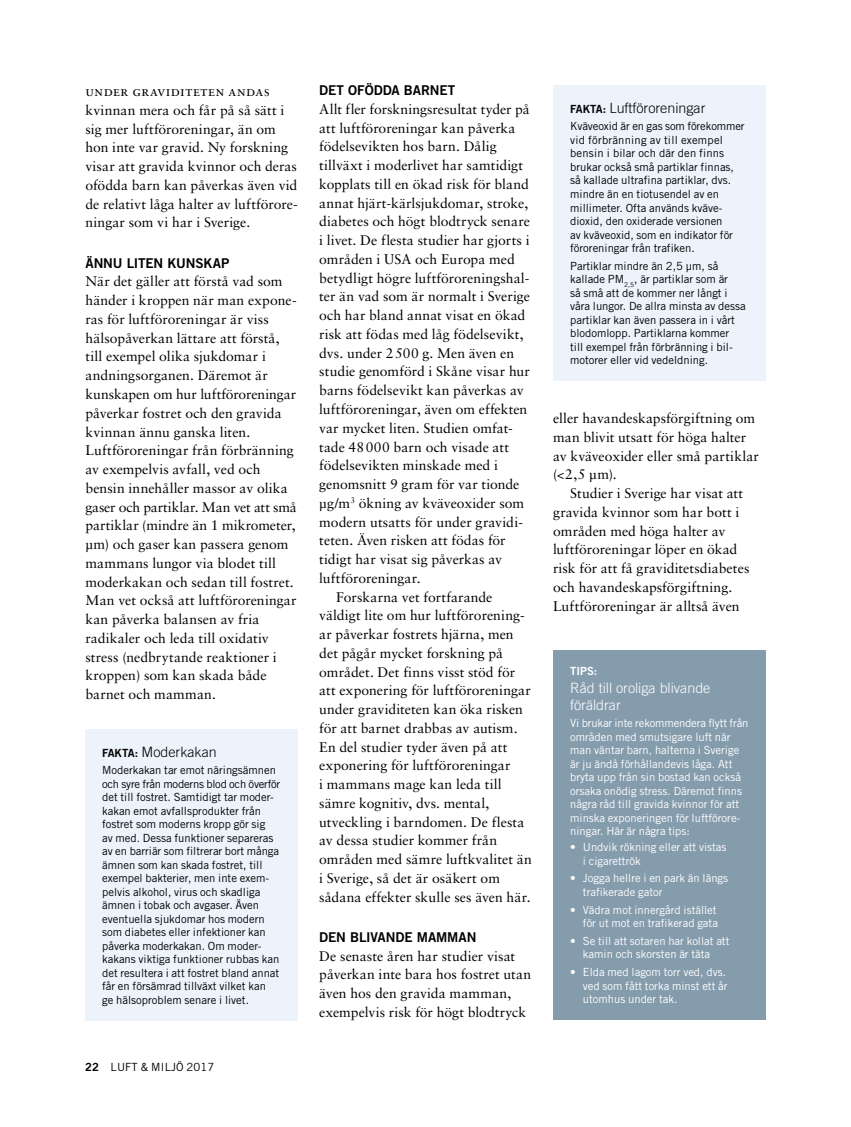
<style>
.page{position:relative;width:851px;height:1127px;background:#fff}
.page>*{position:absolute;margin:0;border:0;box-sizing:border-box;transform-origin:0 0}
.t1{font:300 14.25px "Trade Gothic LT Std";color:#000}
.t2{font:300 14.25px/17.1px "Trade Gothic LT Std";color:#fff}
.t3{font:13.95px/18.8px "Sabon LT Std";letter-spacing:.01em;color:#000}
.t4{font:13.95px/18.8px "Sabon LT Std";letter-spacing:.03em;color:#000}
.t5{font:13.5px "Trade Gothic LT Std Bd 2";letter-spacing:-.01em;color:#000}
.t6{font:11.25px/13.5px "Trade Gothic LT Std";color:#000}
.t7{font:11.25px/13.5px "Trade Gothic LT Std";color:#fff}
.t8{font:11.25px "Trade Gothic LT Std Bd 2";color:#fff}
.s1{font-family:"Trade Gothic LT Std Bd 2";font-weight:400;font-size:11.25px}
.s2{font-family:"Trade Gothic LT Std Bd 2"}
</style>
<div class="page">
<div style="left:553px;top:85px;width:212px;height:296px;background:#edf3fb"></div>
<div style="left:85px;top:729px;width:213px;height:292px;background:#edf3fb"></div>
<div style="left:553px;top:650px;width:212px;height:370px;background:#859cad"></div>
<p class="t4" style="left:85px;top:82px;width:214px">under graviditeten andas kvinnan mera och får på så sätt i sig mer luftföroreningar, än om hon inte var gravid. Ny forskning visar att gravida kvinnor och deras ofödda barn kan påverkas även vid de relativt låga halter av luftförore&shy;ningar som vi har i Sverige.</p>
<p class="t5" style="left:85px;top:254px;width:145px">ÄNNU LITEN KUNSKAP</p>
<p class="t3" style="left:85px;top:272px;width:213px">När det gäller att förstå vad som händer i kroppen när man expone&shy;ras för luftföroreningar är viss hälsopåverkan lättare att förstå, till exempel olika sjukdomar i andningsorganen. Däremot är kunskapen om hur luftföroreningar påverkar fostret och den gravida kvinnan ännu ganska liten.<br>Luftföroreningar från förbränning av exempelvis avfall, ved och bensin innehåller massor av olika gaser och partiklar. Man vet att små partiklar (mindre än 1 mikrometer, µm) och gaser kan passera genom mammans lungor via blodet till moderkakan och sedan till fostret.<br>Man vet också att luftföroreningar kan påverka balansen av fria radikaler och leda till oxidativ stress (nedbrytande reaktioner i kroppen) som kan skada både barnet och mamman.</p>
<p class="t1" style="left:102px;top:743px;width:116px"><span class="s1">FAKTA:</span> Moderkakan</p>
<p class="t6" style="left:102px;top:763px;width:180px">Moderkakan tar emot näringsämnen och syre från moderns blod och överför det till fostret. Samtidigt tar moder&shy;kakan emot avfallsprodukter från fostret som moderns kropp gör sig<br>av med. Dessa funktioner separeras av en barriär som filtrerar bort många ämnen som kan skada fostret, till exempel bakterier, men inte exem&shy;pelvis alkohol, virus och skadliga ämnen i tobak och avgaser. Även eventuella sjukdomar hos modern som diabetes eller infektioner kan påverka moderkakan. Om moder&shy;kakans viktiga funktioner rubbas kan det resultera i att fostret bland annat får en försämrad tillväxt vilket kan<br>ge hälsoproblem senare i livet.</p>
<p class="t6" style="left:85px;top:1060px;width:131px"><span class="s2">22</span> LUFT &amp; MILJÖ 2017</p>
<p class="t5" style="left:319px;top:82px;width:137px">DET OFÖDDA BARNET</p>
<p class="t3" style="left:319px;top:100px;width:212px">Allt fler forskningsresultat tyder på</p>
<p class="t3" style="left:319px;top:118px;width:198px">att luftföroreningar kan påverka</p>
<p class="t3" style="left:319px;top:137px;width:179px">födelsevikten hos barn. Dålig</p>
<p class="t3" style="left:319px;top:156px;width:205px">tillväxt i moderlivet har samtidigt</p>
<p class="t3" style="left:319px;top:175px;width:211px">kopplats till en ökad risk för bland</p>
<p class="t3" style="left:319px;top:193px;width:211px">annat hjärt-kärlsjukdomar, stroke,</p>
<p class="t3" style="left:319px;top:212px;width:212px">diabetes och högt blodtryck senare</p>
<p class="t3" style="left:319px;top:231px;width:212px">i livet. De flesta studier har gjorts i</p>
<p class="t3" style="left:319px;top:250px;width:197px">områden i USA och Europa med</p>
<p class="t3" style="left:319px;top:268px;width:212px">betydligt högre luftföroreningshal-</p>
<p class="t3" style="left:319px;top:287px;width:212px">ter än vad som är normalt i Sverige</p>
<p class="t3" style="left:319px;top:306px;width:207px">och har bland annat visat en ökad</p>
<p class="t3" style="left:319px;top:325px;width:206px">risk att födas med låg födelsevikt,</p>
<p class="t3" style="left:319px;top:343px;width:196px">dvs. under 2500 g. Men även en</p>
<p class="t3" style="left:319px;top:362px;width:212px">studie genomförd i Skåne visar hur</p>
<p class="t3" style="left:319px;top:381px;width:206px">barns födelsevikt kan påverkas av</p>
<p class="t3" style="left:319px;top:400px;width:210px">luftföroreningar, även om effekten</p>
<p class="t3" style="left:319px;top:418px;width:195px">var mycket liten. Studien omfat-</p>
<p class="t3" style="left:319px;top:437px;width:191px">tade 48000 barn och visade att</p>
<p class="t3" style="left:319px;top:456px;width:180px">födelsevikten minskade med i</p>
<p class="t3" style="left:319px;top:475px;width:202px">genomsnitt 9 gram för var tionde</p>
<p class="t3" style="left:319px;top:493px;width:206px">µg/m<sup>3</sup> ökning av kväveoxider som</p>
<p class="t3" style="left:319px;top:512px;width:205px">modern utsatts för under gravidi-</p>
<p class="t3" style="left:319px;top:531px;width:188px">teten. Även risken att födas för</p>
<p class="t3" style="left:319px;top:550px;width:184px">tidigt har visat sig påverkas av</p>
<p class="t3" style="left:319px;top:568px;width:103px">luftföroreningar.</p>
<p class="t3" style="left:336px;top:587px;width:158px">Forskarna vet fortfarande</p>
<p class="t3" style="left:319px;top:606px;width:207px">väldigt lite om hur luftförorening-</p>
<p class="t3" style="left:319px;top:625px;width:196px">ar påverkar fostrets hjärna, men</p>
<p class="t3" style="left:319px;top:643px;width:185px">det pågår mycket forskning på</p>
<p class="t3" style="left:319px;top:662px;width:197px">området. Det finns visst stöd för</p>
<p class="t3" style="left:319px;top:681px;width:213px">att exponering för luftföroreningar</p>
<p class="t3" style="left:319px;top:700px;width:205px">under graviditeten kan öka risken</p>
<p class="t3" style="left:319px;top:718px;width:200px">för att barnet drabbas av autism.</p>
<p class="t3" style="left:319px;top:737px;width:190px">En del studier tyder även på att</p>
<p class="t3" style="left:319px;top:756px;width:193px">exponering för luftföroreningar</p>
<p class="t3" style="left:319px;top:775px;width:184px">i mammans mage kan leda till</p>
<p class="t3" style="left:319px;top:793px;width:171px">sämre kognitiv, dvs. mental,</p>
<p class="t3" style="left:319px;top:812px;width:207px">utveckling i barndomen. De flesta</p>
<p class="t3" style="left:319px;top:831px;width:179px">av dessa studier kommer från</p>
<p class="t3" style="left:319px;top:850px;width:214px">områden med sämre luftkvalitet än</p>
<p class="t3" style="left:319px;top:868px;width:182px">i Sverige, så det är osäkert om</p>
<p class="t3" style="left:319px;top:887px;width:213px">sådana effekter skulle ses även här.</p>
<p class="t5" style="left:319px;top:929px;width:159px">DEN BLIVANDE MAMMAN</p>
<p class="t3" style="left:319px;top:946px;width:213px">De senaste åren har studier visat påverkan inte bara hos fostret utan även hos den gravida mamman, exempelvis risk för högt blodtryck</p>
<p class="t1" style="left:570px;top:99px;width:137px"><span class="s1">FAKTA:</span> Luftföroreningar</p>
<p class="t6" style="left:570px;top:120px;width:176px">Kväveoxid är en gas som förekommer vid förbränning av till exempel bensin i bilar och där den finns brukar också små partiklar finnas, så kallade ultrafina partiklar, dvs. mindre än en tiotusendel av en millimeter. Ofta används kväve&shy;dioxid, den oxiderade versionen<br>av kväveoxid, som en indikator för föroreningar från trafiken.</p>
<p class="t6" style="left:570px;top:259px;width:177px">Partiklar mindre än 2,5 µm, så kallade PM<sub>2,5</sub>, är partiklar som är<br>så små att de kommer ner långt i våra lungor. De allra minsta av dessa partiklar kan även passera in i vårt blodomlopp. Partiklarna kommer<br>till exempel från förbränning i bil&shy;motorer eller vid vedeldning.</p>
<p class="t3" style="left:553px;top:409px;width:207px">eller havandeskapsförgiftning om man blivit utsatt för höga halter av kväveoxider eller små partiklar (&lt;2,5 µm).</p>
<p class="t3" style="left:553px;top:484px;width:198px;text-indent:17px">Studier i Sverige har visat att gravida kvinnor som har bott i områden med höga halter av luftföroreningar löper en ökad risk för att få graviditetsdiabetes och havandeskapsförgiftning.<br>Luftföroreningar är alltså även</p>
<p class="t8" style="left:570px;top:664px;width:29px">TIPS:</p>
<p class="t2" style="left:570px;top:679px;width:142px">Råd till oroliga blivande föräldrar</p>
<p class="t7" style="left:570px;top:716px;width:180px">Vi brukar inte rekommendera flytt från områden med smutsigare luft när man väntar barn, halterna i Sverige är ju ändå förhållandevis låga. Att bryta upp från sin bostad kan också orsaka onödig stress. Däremot finns några råd till gravida kvinnor för att minska exponeringen för luftförore&shy;ningar. Här är några tips:</p>
<p class="t7" style="left:583px;top:840px;width:145px;text-indent:-13px">• Undvik rökning eller att vistas i cigarettrök</p>
<p class="t7" style="left:583px;top:871px;width:147px;text-indent:-13px">• Jogga hellre i en park än längs trafikerade gator</p>
<p class="t7" style="left:570px;top:903px;width:149px;text-align:right">• Vädra mot innergård istället för ut mot en trafikerad gata</p>
<p class="t7" style="left:570px;top:934px;width:161px;text-align:center">• Se till att sotaren har kollat att kamin och skorsten är täta</p>
<p class="t7" style="left:583px;top:965px;width:146px;text-indent:-13px">• Elda med lagom torr ved, dvs. ved som fått torka minst ett år utomhus under tak.</p>
</div>
